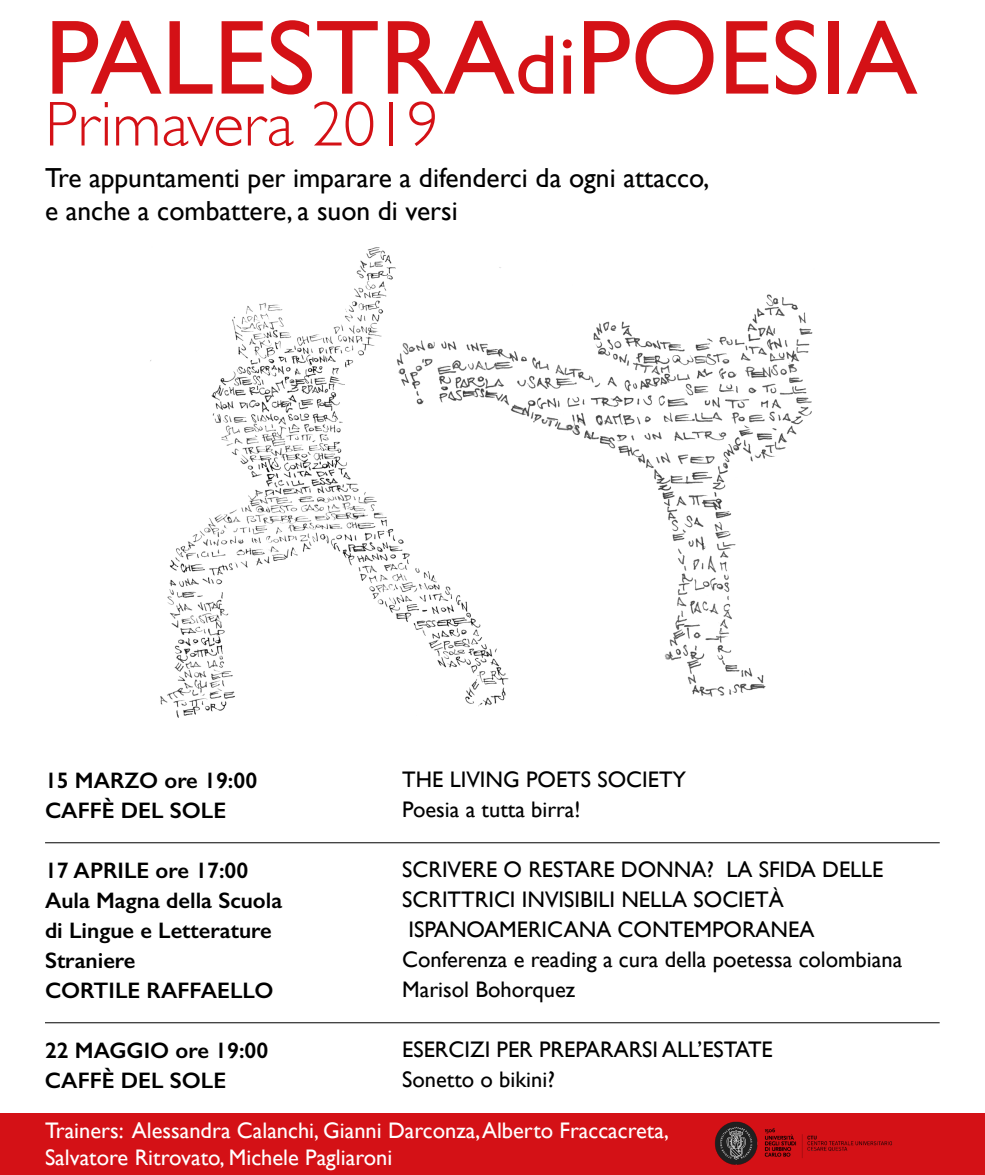
<style>
.page{position:relative;width:985px;height:1175px;background:#fff}
.page>*{position:absolute;margin:0;border:0;box-sizing:border-box;transform-origin:0 0}
.t1{font:106.25px "Gill Sans";color:#d41116}
.t2{font:300 63.75px "Gill Sans";color:#d41116}
.t3{font:27.5px/33px "Gill Sans";color:#000}
.t4{font:22.5px/30px "Gill Sans";color:#000}
.t5{font:600 22.5px/30px "Gill Sans";color:#000}
.t6{font:22.5px/27px "Gill Sans";color:#fff}
.s1{font-size:85px}
</style>
<div class="page">
<img style="left:150px;top:247px;width:245px;height:471px">
<img style="left:395px;top:267px;width:418px;height:440px">
<hr style="left:45px;top:843px;width:895px;height:1px;background:#000">
<hr style="left:45px;top:1023px;width:895px;height:1px;background:#000">
<div style="left:0;top:1113px;width:985px;height:62px;background:#d41116"></div>
<img style="left:715px;top:1121px;width:178px;height:44px">
<h1 class="t1" style="left:45px;top:-5px;width:874px">PALESTRA<span class="s1">di</span>POESIA</h1>
<h2 class="t2" style="left:45px;top:74px;width:396px">Primavera 2019</h2>
<p class="t3" style="left:45px;top:161px;width:666px">Tre appuntamenti per imparare a difenderci da ogni attacco, e anche a combattere, a suon di versi</p>
<p class="t5" style="left:45px;top:765px;width:214px">15 MARZO ore 19:00<br>CAFFÈ DEL SOLE</p>
<p class="t5" style="left:45px;top:855px;width:239px">17 APRILE ore 17:00<br>Aula Magna della Scuola di Lingue e Letterature<br>Straniere<br>CORTILE RAFFAELLO</p>
<p class="t5" style="left:45px;top:1035px;width:225px">22 MAGGIO ore 19:00<br>CAFFÈ DEL SOLE</p>
<p class="t4" style="left:402px;top:764px;width:286px">THE LIVING POETS SOCIETY<br>Poesia a tutta birra!</p>
<p class="t4" style="left:402px;top:854px;width:502px">SCRIVERE O RESTARE DONNA? LA SFIDA DELLE SCRITTRICI INVISIBILI NELLA SOCIETÀ ISPANOAMERICANA CONTEMPORANEA Conferenza e reading a cura della poetessa colombiana Marisol Bohorquez</p>
<p class="t4" style="left:402px;top:1034px;width:372px">ESERCIZI PER PREPARARSI ALL’ESTATE<br>Sonetto o bikini?</p>
<p class="t6" style="left:45px;top:1116px;width:626px">Trainers: Alessandra Calanchi, Gianni Darconza, Alberto Fraccacreta,<br>Salvatore Ritrovato, Michele Pagliaroni</p>
</div>
